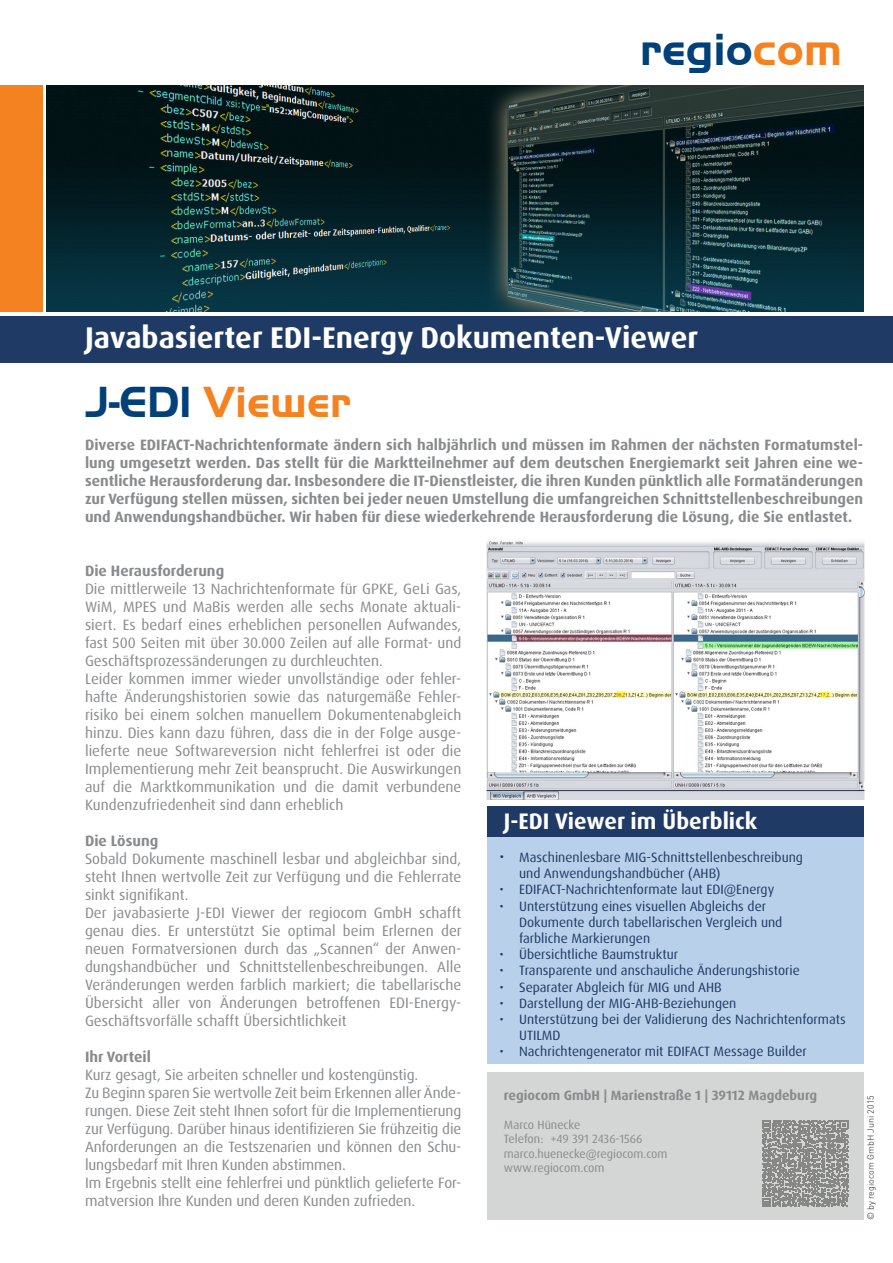
<style>
.page{position:relative;width:893px;height:1263px;background:#fff}
.page>*{position:absolute;margin:0;border:0;box-sizing:border-box;transform-origin:0 0}
.t1{font:700 46.5px "Handel Got D";color:#014078}
.t2{font:700 45px "Handel Got D";color:#f58220}
.t3{font:700 30px "Dax OT";color:#fff}
.Boxheader_2014{font:700 22.5px "Dax OT";color:#fff}
.typo_2014{font:15px/18px "Dax OT";letter-spacing:-.01em;color:#888a8c;text-align:justify}
.Typo_subheader_2014{font:700 15px/18px "Dax OT";color:#888a8c;text-align:justify}
._03copy_-_Aufzählung{font:13.5px/16.2px "Dax OT";color:#1f3b65}
.typo_AP{font:700 13.5px "Dax OT";color:#888a8c}
.typo_AP-2{font:12px/14.4px "Dax OT";color:#888a8c}
.t4{font:300 9px "DIN";color:#231f20}
.s1{color:#f58220}
.s2{color:#014178}
.s3{font-size:15px}
</style>
<div class="page">
<div style="left:0;top:316px;width:893px;height:47px;background:#1f3b65"></div>
<div style="left:0;top:86px;width:43px;height:226px;background:#f58220"></div>
<div style="left:487px;top:1072px;width:376px;height:148px;background:#d4d6d5"></div>
<svg style="left:762px;top:1120px;width:86px;height:87px"></svg>
<div style="left:487px;top:837px;width:376px;height:227px;background:#b9d0eb"></div>
<div style="left:487px;top:806px;width:376px;height:31px;background:#1f3b65"></div>
<img style="left:47px;top:86px;width:816px;height:226px">
<img style="left:487px;top:541px;width:377px;height:258px">
<p class="t1" style="left:640px;top:23px;width:204px">regio<span class="s1">com</span></p>
<p class="t3" style="left:85px;top:319px;width:615px">Javabasierter EDI-Energy Dokumenten-Viewer</p>
<p class="t2" style="left:85px;top:377px;width:267px"><span class="s2">J-EDI</span> Viewer</p>
<p class="Typo_subheader_2014" style="left:85px;top:436px;width:780px">Diverse EDIFACT-Nachrichtenformate ändern sich halbjährlich und müssen im Rahmen der nächsten Formatumstel&shy;lung umgesetzt werden. Das stellt für die Marktteilnehmer auf dem deutschen Energiemarkt seit Jahren eine we&shy;sentliche Herausforderung dar. Insbesondere die IT-Dienstleister, die ihren Kunden pünktlich alle Formatänderungen zur Verfügung stellen müssen, sichten bei jeder neuen Umstellung die umfangreichen Schnittstellenbeschreibungen und Anwendungshandbücher. Wir haben für diese wiederkehrende Herausforderung die Lösung, die Sie entlastet.</p>
<p class="Typo_subheader_2014" style="left:85px;top:562px;width:141px">Die Herausforderung</p>
<p class="typo_2014" style="left:85px;top:580px;width:378px">Die mittlerweile 13 Nachrichtenformate für GPKE, GeLi Gas, WiM, MPES und MaBis werden alle sechs Monate aktuali&shy;siert. Es bedarf eines erheblichen personellen Aufwandes, fast 500 Seiten mit über 30.000 Zeilen auf alle Format- und Geschäftsprozessänderungen zu durchleuchten.</p>
<p class="typo_2014" style="left:85px;top:670px;width:378px">Leider kommen immer wieder unvollständige oder fehler&shy;hafte Änderungshistorien sowie das naturgemäße Fehler&shy;risiko bei einem solchen manuellem Dokumentenabgleich hinzu. Dies kann dazu führen, dass die in der Folge ausge&shy;lieferte neue Softwareversion nicht fehlerfrei ist oder die Implementierung mehr Zeit beansprucht. Die Auswirkungen auf die Marktkommunikation und die damit verbundene Kundenzufriedenheit sind dann erheblich</p>
<p class="Typo_subheader_2014" style="left:85px;top:832px;width:75px">Die Lösung</p>
<p class="typo_2014" style="left:85px;top:850px;width:378px">Sobald Dokumente maschinell lesbar und abgleichbar sind, steht Ihnen wertvolle Zeit zur Verfügung und die Fehlerrate sinkt signifikant.</p>
<p class="typo_2014" style="left:85px;top:904px;width:378px">Der javabasierte J-EDI Viewer der regiocom GmbH schafft genau dies. Er unterstützt Sie optimal beim Erlernen der neuen Formatversionen durch das „Scannen“ der Anwen&shy;dungshandbücher und Schnittstellenbeschreibungen. Alle Veränderungen werden farblich markiert; die tabellarische Übersicht aller von Änderungen betroffenen EDI-Energy-Geschäftsvorfälle schafft Übersichtlichkeit</p>
<p class="Typo_subheader_2014" style="left:85px;top:1048px;width:67px">Ihr Vorteil</p>
<p class="typo_2014" style="left:85px;top:1066px;width:335px">Kurz gesagt, Sie arbeiten schneller und kostengünstig.</p>
<p class="typo_2014" style="left:85px;top:1084px;width:378px">Zu Beginn sparen Sie wertvolle Zeit beim Erkennen aller Ände&shy;rungen. Diese Zeit steht Ihnen sofort für die Implementierung zur Verfügung. Darüber hinaus identifizieren Sie frühzeitig die Anforderungen an die Testszenarien und können den Schu&shy;lungsbedarf mit Ihren Kunden abstimmen.</p>
<p class="typo_2014" style="left:85px;top:1174px;width:378px">Im Ergebnis stellt eine fehlerfrei und pünktlich gelieferte For&shy;matversion Ihre Kunden und deren Kunden zufrieden.</p>
<p class="Boxheader_2014" style="left:504px;top:806px;width:255px">J-EDI Viewer im Überblick</p>
<p class="_03copy_-_Aufzählung" style="left:519px;top:849px;width:285px;text-indent:-19px"><span class="s3">•</span> Maschinenlesbare MIG-Schnittstellenbeschreibung und Anwendungshandbücher (AHB)</p>
<p class="_03copy_-_Aufzählung" style="left:500px;top:882px;width:276px">• EDIFACT-Nachrichtenformate laut EDI@Energy</p>
<p class="_03copy_-_Aufzählung" style="left:500px;top:898px;width:268px">• Unterstützung eines visuellen Abgleichs der</p>
<p class="_03copy_-_Aufzählung" style="left:519px;top:914px;width:265px">Dokumente durch tabellarischen Vergleich und farbliche Markierungen</p>
<p class="_03copy_-_Aufzählung" style="left:500px;top:946px;width:180px">• Übersichtliche Baumstruktur</p>
<p class="_03copy_-_Aufzählung" style="left:500px;top:963px;width:302px">• Transparente und anschauliche Änderungshistorie</p>
<p class="_03copy_-_Aufzählung" style="left:500px;top:979px;width:224px">• Separater Abgleich für MIG und AHB</p>
<p class="_03copy_-_Aufzählung" style="left:500px;top:995px;width:238px">• Darstellung der MIG-AHB-Beziehungen</p>
<p class="_03copy_-_Aufzählung" style="left:519px;top:1011px;width:328px;text-indent:-19px">• Unterstützung bei der Validierung des Nachrichtenformats<br>UTILMD</p>
<p class="_03copy_-_Aufzählung" style="left:500px;top:1044px;width:309px">• Nachrichtengenerator mit EDIFACT Message Builder</p>
<p class="typo_AP" style="left:504px;top:1087px;width:315px">regiocom GmbH | Marienstraße 1 | 39112 Magdeburg</p>
<p class="typo_AP-2" style="left:504px;top:1118px;width:140px">Marco Hünecke<br>Telefon: +49 391 2436-1566</p>
<p class="typo_AP-2" style="left:504px;top:1146px;width:165px">marco.huenecke@regiocom.com</p>
<p class="typo_AP-2" style="left:504px;top:1161px;width:102px">www.regiocom.com</p>
<p class="t4" style="left:865px;top:1220px;width:127px;rotate:-90deg">© by regiocom GmbH Juni 2015</p>
</div>
